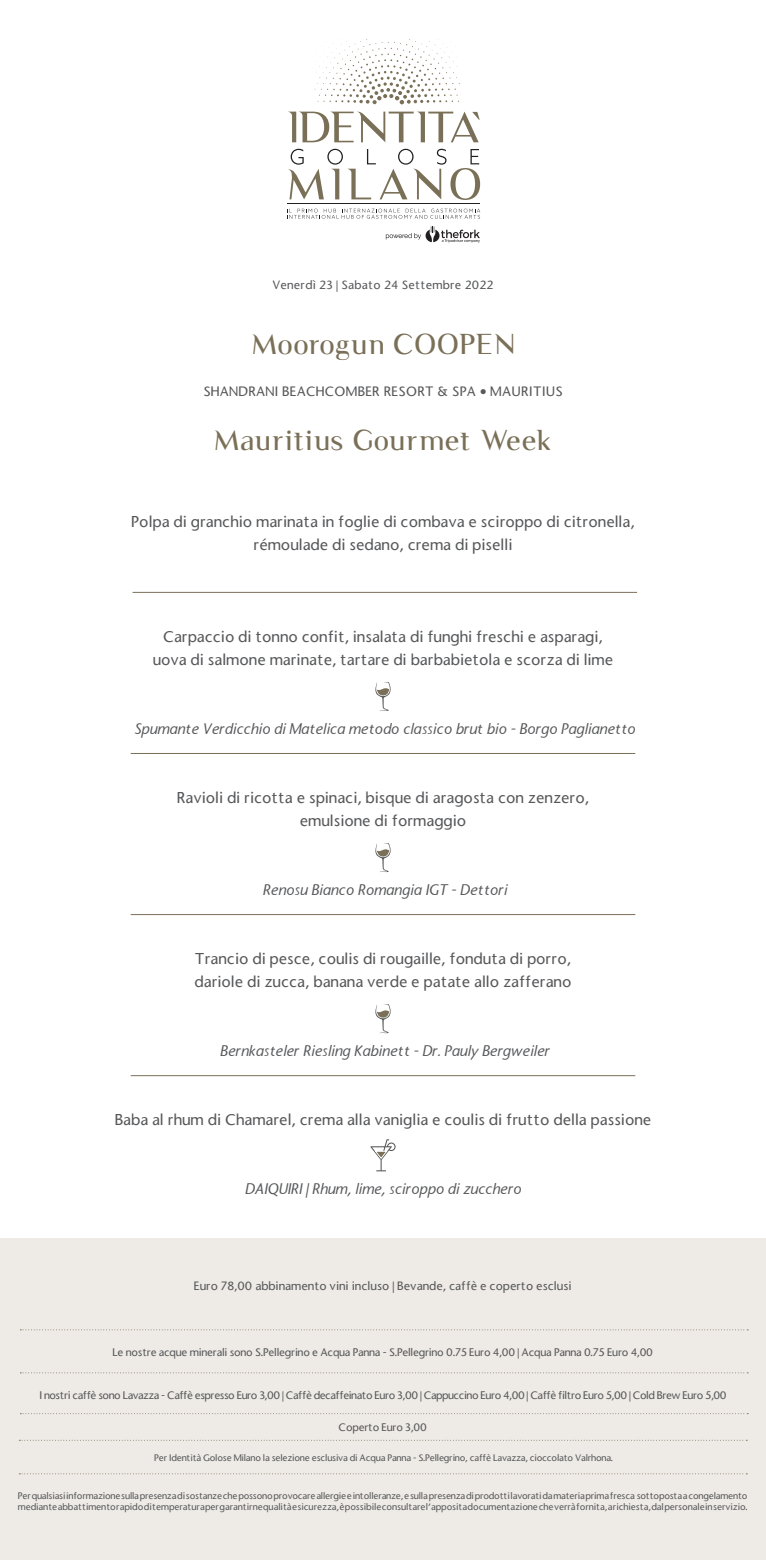
<style>
.page{position:relative;width:766px;height:1560px;background:#fff}
.page>*{position:absolute;margin:0;border:0;box-sizing:border-box;transform-origin:0 0}
.t1{font:27.5px "Luxia Display";letter-spacing:.02em;color:#7a6f57}
.t2{font:500 15px/23px "Stone Sans";color:#57585a;text-align:center}
.t3{font:italic 500 15px "Stone Sans";color:#57585a}
.t4{font:500 13px "Stone Sans";letter-spacing:.02em;color:#57585a}
.t5{font:500 11.5px "Stone Sans";color:#57585a}
.t6{font:500 11.5px "Stone Sans";letter-spacing:.02em;color:#57585a}
.t7{font:500 10.5px "Stone Sans";letter-spacing:-.04em;color:#57585a}
.t8{font:500 10.5px "Stone Sans";letter-spacing:-.02em;color:#57585a}
.t9{font:500 9px/10.8px "Stone Sans";letter-spacing:-.02em;color:#57585a}
</style>
<div class="page">
<svg style="left:314px;top:39px;width:145px;height:65px"></svg>
<hr style="left:287px;top:204px;width:193px;height:1px;background:#231f20">
<svg style="left:287px;top:209px;width:193px;height:10px"></svg>
<svg style="left:288px;top:112px;width:192px;height:88px"></svg>
<svg style="left:386px;top:226px;width:93px;height:17px"></svg>
<div style="left:0;top:1237px;width:765px;height:322px;background:#eeeae6"></div>
<svg style="left:20px;top:1372px;width:728px;height:1px"></svg>
<svg style="left:20px;top:1329px;width:728px;height:1px"></svg>
<svg style="left:19px;top:1439px;width:728px;height:1px"></svg>
<hr style="left:132px;top:592px;width:505px;height:1px;background:#7a6f57">
<svg style="left:375px;top:682px;width:15px;height:29px"></svg>
<hr style="left:131px;top:753px;width:504px;height:1px;background:#7a6f57">
<svg style="left:375px;top:843px;width:15px;height:29px"></svg>
<hr style="left:131px;top:914px;width:504px;height:1px;background:#7a6f57">
<svg style="left:375px;top:1004px;width:15px;height:29px"></svg>
<hr style="left:131px;top:1075px;width:504px;height:1px;background:#7a6f57">
<svg style="left:370px;top:1139px;width:25px;height:32px"></svg>
<p class="t6" style="left:272px;top:277px;width:222px">Venerdì 23 | Sabato 24 Settembre 2022</p>
<h1 class="t1" style="left:251px;top:327px;width:264px">Moorogun COOPEN</h1>
<p class="t4" style="left:203px;top:383px;width:360px">SHANDRANI BEACHCOMBER RESORT &amp; SPA • MAURITIUS</p>
<h1 class="t1" style="left:214px;top:423px;width:339px">Mauritius Gourmet Week</h1>
<p class="t2" style="left:131px;top:510px;width:504px">Polpa di granchio marinata in foglie di combava e sciroppo di citronella, rémoulade di sedano, crema di piselli</p>
<p class="t2" style="left:153px;top:625px;width:462px">Carpaccio di tonno confit, insalata di funghi freschi e asparagi, uova di salmone marinate, tartare di barbabietola e scorza di lime</p>
<p class="t3" style="left:134px;top:719px;width:502px">Spumante Verdicchio di Matelica metodo classico brut bio - Borgo Paglianetto</p>
<p class="t2" style="left:177px;top:786px;width:413px">Ravioli di ricotta e spinaci, bisque di aragosta con zenzero, emulsione di formaggio</p>
<p class="t3" style="left:262px;top:880px;width:246px">Renosu Bianco Romangia IGT - Dettori</p>
<p class="t2" style="left:194px;top:947px;width:378px;text-align:left">Trancio di pesce, coulis di rougaille, fonduta di porro, dariole di zucca, banana verde e patate allo zafferano</p>
<p class="t3" style="left:220px;top:1041px;width:331px">Bernkasteler Riesling Kabinett - Dr. Pauly Bergweiler</p>
<p class="t2" style="left:115px;top:1108px;width:538px">Baba al rhum di Chamarel, crema alla vaniglia e coulis di frutto della passione</p>
<p class="t3" style="left:245px;top:1179px;width:278px">DAIQUIRI | Rhum, lime, sciroppo di zucchero</p>
<p class="t5" style="left:194px;top:1278px;width:379px">Euro 78,00 abbinamento vini incluso | Bevande, caffè e coperto esclusi</p>
<p class="t8" style="left:112px;top:1344px;width:542px">Le nostre acque minerali sono S.Pellegrino e Acqua Panna - S.Pellegrino 0.75 Euro 4,00 | Acqua Panna 0.75 Euro 4,00</p>
<p class="t7" style="left:39px;top:1387px;width:688px">I nostri caffè sono Lavazza - Caffè espresso Euro 3,00 | Caffè decaffeinato Euro 3,00 | Cappuccino Euro 4,00 | Caffè filtro Euro 5,00 | Cold Brew Euro 5,00</p>
<p class="t8" style="left:338px;top:1420px;width:90px">Coperto Euro 3,00</p>
<p class="t9" style="left:154px;top:1452px;width:460px">Per Identità Golose Milano la selezione esclusiva di Acqua Panna - S.Pellegrino, caffè Lavazza, cioccolato Valrhona.</p>
<p class="t9" style="left:18px;top:1489px;width:731px">Per qualsiasi informazione sulla presenza di sostanze che possono provocare allergie e intolleranze, e sulla presenza di prodotti lavorati da materia prima fresca sottoposta a congelamento mediante abbattimento rapido di temperatura per garantirne qualità e sicurezza, è possibile consultare l’apposita documentazione che verrà fornita, a richiesta, dal personale in servizio.</p>
</div>
